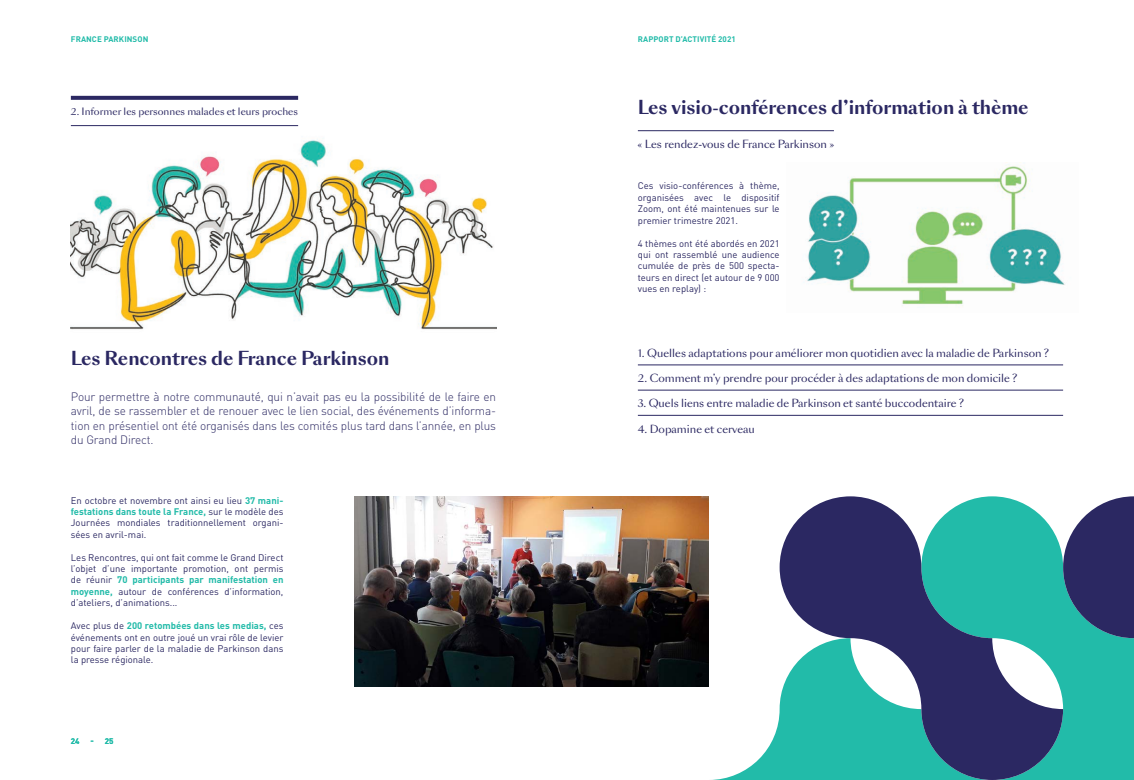
<style>
.page{position:relative;width:1134px;height:780px;background:#fff}
.page>*{position:absolute;margin:0;border:0;box-sizing:border-box;transform-origin:0 0}
.t1{font:700 18px "Sang Bleu Sans";color:#2b2862}
.t2{font:300 12px/14.4px "DIN Pro";letter-spacing:-.01em;color:#2b2862;text-align:justify}
.t3{font:10.5px "Sang Bleu Sans";color:#2b2862}
.t4{font:9.5px/11.4px "DIN Pro";color:#2b2862;text-align:justify}
.t5{font:9.5px "Sang Bleu Sans";color:#2b2862}
.t6{font:700 8px "DIN Pro";letter-spacing:.01em;color:#22bba9}
.s1{font-weight:700;color:#22bba9}
</style>
<div class="page">
<img style="left:71px;top:95px;width:425px;height:235px">
<hr style="left:638px;top:130px;width:196px;height:1px;background:#2b2862">
<img style="left:807px;top:162px;width:258px;height:144px">
<hr style="left:638px;top:364px;width:425px;height:1px;background:#2b2862">
<hr style="left:638px;top:390px;width:425px;height:1px;background:#2b2862">
<hr style="left:638px;top:415px;width:425px;height:1px;background:#2b2862">
<svg style="left:71px;top:96px;width:227px;height:4px"></svg>
<hr style="left:71px;top:125px;width:227px;height:1px;background:#2b2862">
<img style="left:354px;top:496px;width:355px;height:190px">
<div style="left:1063px;top:638px;width:71px;height:142px;background:#22bba9"></div>
<svg style="left:711px;top:703px;width:69px;height:77px"></svg>
<svg style="left:1063px;top:496px;width:71px;height:142px;background:#414f7b"></svg>
<svg style="left:780px;top:496px;width:283px;height:284px;background:#478898"></svg>
<p class="t6" style="left:71px;top:33px;width:79px">FRANCE PARKINSON</p>
<p class="t6" style="left:638px;top:33px;width:99px">RAPPORT D’ACTIVITÉ 2021</p>
<p class="t5" style="left:71px;top:105px;width:229px">2. Informer les personnes malades et leurs proches</p>
<p class="t1" style="left:71px;top:346px;width:320px">Les Rencontres de France Parkinson</p>
<p class="t2" style="left:71px;top:389px;width:427px">Pour permettre à notre communauté, qui n’avait pas eu la possibilité de le faire en avril, de se rassembler et de renouer avec le lien social, des événements d’informa&shy;tion en présentiel ont été organisés dans les comités plus tard dans l’année, en plus du Grand Direct.</p>
<p class="t4" style="left:71px;top:494px;width:214px">En octobre et novembre ont ainsi eu lieu <span class="s1">37 mani&shy;festations dans toute la France,</span> sur le modèle des Journées mondiales traditionnellement organi&shy;sées en avril-mai.</p>
<p class="t4" style="left:71px;top:551px;width:214px">Les Rencontres, qui ont fait comme le Grand Direct l’objet d’une importante promotion, ont permis de réunir <span class="s1">70 participants par manifestation en moyenne,</span> autour de conférences d’information, d’ateliers, d’animations...</p>
<p class="t4" style="left:71px;top:619px;width:214px">Avec plus de <span class="s1">200 retombées dans les medias,</span> ces événements ont en outre joué un vrai rôle de levier pour faire parler de la maladie de Parkinson dans la presse régionale.</p>
<p class="t6" style="left:71px;top:735px;width:10px">24</p>
<p class="t6" style="left:90px;top:735px;width:24px">- 25</p>
<p class="t1" style="left:638px;top:95px;width:392px">Les visio-conférences d’information à thème</p>
<p class="t3" style="left:638px;top:137px;width:198px">« Les rendez-vous de France Parkinson »</p>
<p class="t4" style="left:638px;top:180px;width:143px">Ces visio-conférences à thème, organisées avec le dispositif Zoom, ont été maintenues sur le premier trimestre 2021.</p>
<p class="t4" style="left:638px;top:237px;width:143px">4 thèmes ont été abordés en 2021 qui ont rassemblé une audience cumulée de près de 500 specta&shy;teurs en direct (et autour de 9 000 vues en replay) :</p>
<p class="t3" style="left:638px;top:346px;width:412px">1. Quelles adaptations pour améliorer mon quotidien avec la maladie de Parkinson ?</p>
<p class="t3" style="left:638px;top:371px;width:381px">2. Comment m’y prendre pour procéder à des adaptations de mon domicile ?</p>
<p class="t3" style="left:638px;top:397px;width:327px">3. Quels liens entre maladie de Parkinson et santé buccodentaire ?</p>
<p class="t3" style="left:638px;top:422px;width:118px">4. Dopamine et cerveau</p>
</div>
